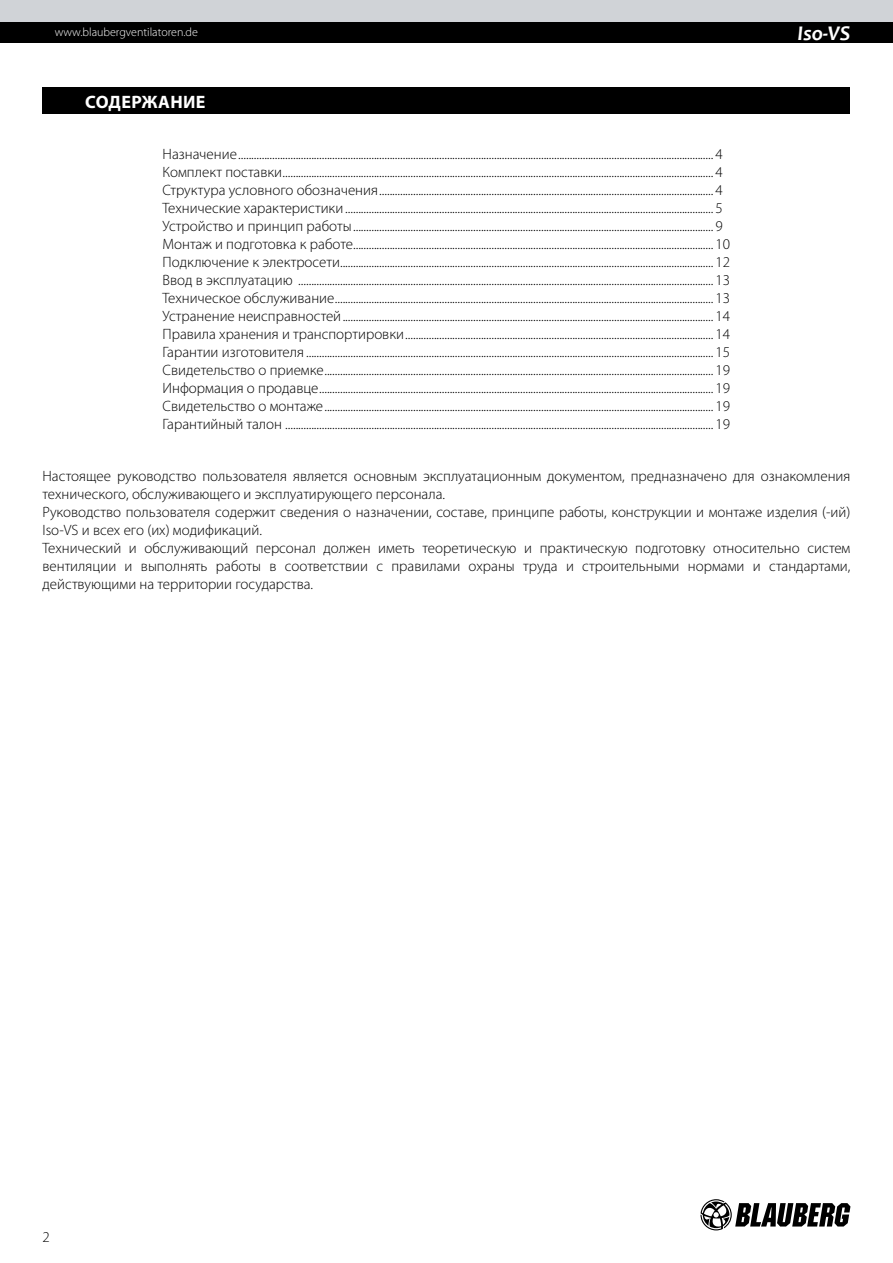
<style>
.page{position:relative;width:893px;height:1263px;background:#fff}
.page>*{position:absolute;margin:0;border:0;box-sizing:border-box;transform-origin:0 0}
.t1{font:italic 700 21px "Candara";color:#fff}
.t2{font:700 18px "Myriad Pro";letter-spacing:.02em;color:#fff}
.t3{font:300 15px/18px "Myriad Pro";color:#000}
.t4{font:300 12px "Myriad Pro";color:#fff}
</style>
<div class="page">
<div style="left:43px;top:88px;width:807px;height:26px;background:#000"></div>
<div style="left:0;top:21px;width:893px;height:22px;background:#000"></div>
<svg style="left:700px;top:1199px;width:150px;height:31px"></svg>
<div style="left:0;top:0;width:893px;height:21px;background:#d0d3d7"></div>
<p class="t4" style="left:55px;top:26px;width:145px">www.blaubergventilatoren.de</p>
<h1 class="t1" style="left:797px;top:20px;width:54px">Iso-VS</h1>
<p class="t2" style="left:85px;top:90px;width:122px">СОДЕРЖАНИЕ</p>
<p class="t3" style="left:163px;top:146px;width:569px">Назначение...................................................................................................................................................................................... 4<br>Комплект поставки..................................................................................................................................................................... 4<br>Структура условного обозначения................................................................................................................................ 4<br>Технические характеристики ............................................................................................................................................. 5<br>Устройство и принцип работы.......................................................................................................................................... 9<br>Монтаж и подготовка к работе.......................................................................................................................................... 10<br>Подключение к электросети............................................................................................................................................... 12<br>Ввод в эксплуатацию ............................................................................................................................................................... 13<br>Техническое обслуживание................................................................................................................................................. 13<br>Устранение неисправностей.............................................................................................................................................. 14<br>Правила хранения и транспортировки...................................................................................................................... 14<br>Гарантии изготовителя ............................................................................................................................................................ 15<br>Свидетельство о приемке..................................................................................................................................................... 19<br>Информация о продавце....................................................................................................................................................... 19<br>Свидетельство о монтаже..................................................................................................................................................... 19<br>Гарантийный талон .................................................................................................................................................................... 19</p>
<p class="t3" style="left:43px;top:467px;width:809px">Настоящее руководство пользователя является основным эксплуатационным документом, предназначено для ознакомления технического, обслуживающего и эксплуатирующего персонала.<br>Руководство пользователя содержит сведения о назначении, составе, принципе работы, конструкции и монтаже изделия (-ий)<br>Iso-VS и всех его (их) модификаций.<br>Технический и обслуживающий персонал должен иметь теоретическую и практическую подготовку относительно систем вентиляции и выполнять работы в соответствии с правилами охраны труда и строительными нормами и стандартами, действующими на территории государства.</p>
<p class="t3" style="left:43px;top:1228px;width:9px">2</p>
</div>
